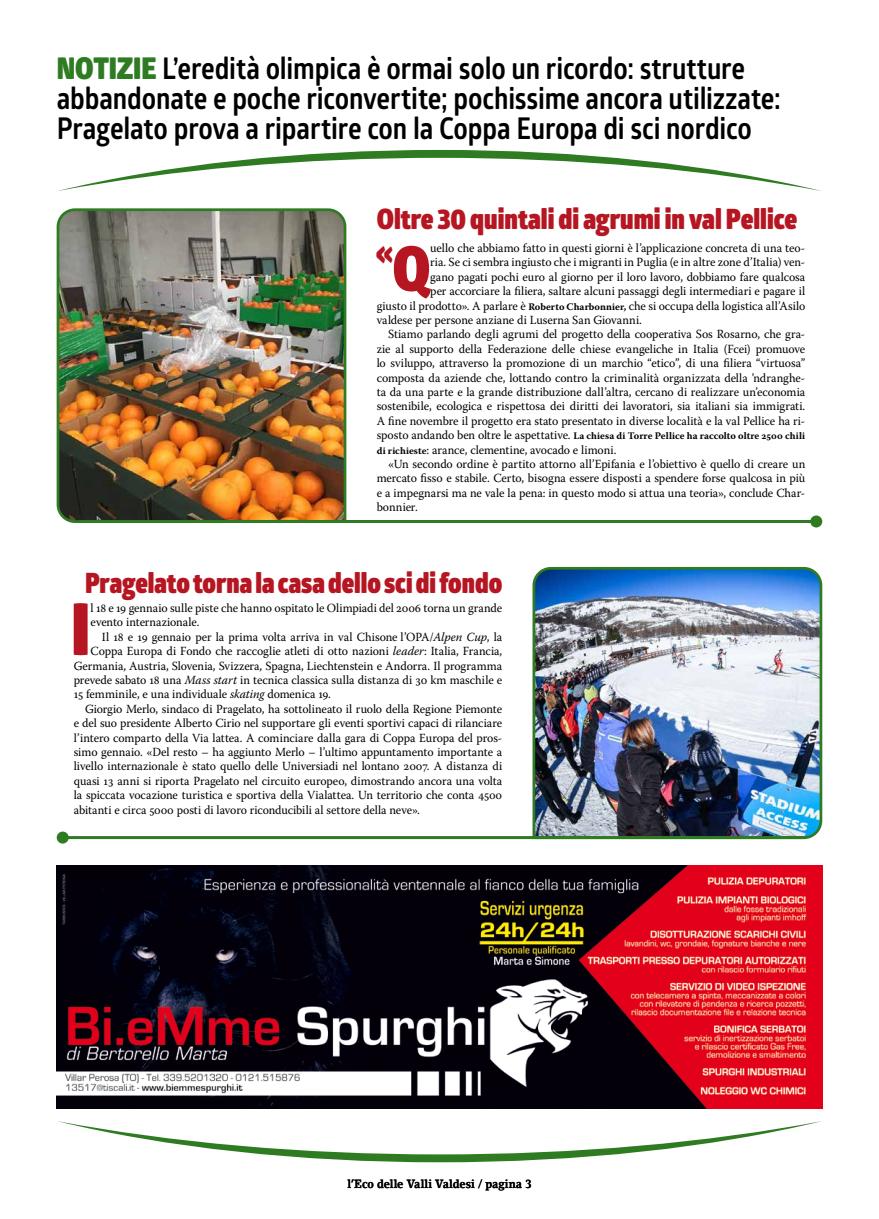
<style>
.page{position:relative;width:879px;height:1219px;background:#fff}
.page>*{position:absolute;margin:0;border:0;box-sizing:border-box;transform-origin:0 0}
.t1{font:900 72.4px "Glober";color:#b51621;scale:.88 1}
.t2{font:900 34.4px "Glober";color:#b51621;scale:.88 1}
.t3{font:700 30px/30px "Glober";letter-spacing:-.005em;color:#000;scale:.88 1}
.t4{font:900 28px "Glober";color:#b51621;scale:.88 1}
.t5{font:900 28px "Glober";color:#b51621;scale:.86 1}
.t6{font:12.4px/14.4px "Warnock Pro";letter-spacing:-.005em;color:#000;scale:.96 1}
.t7{font:700 12px "Lino Letter Std";letter-spacing:-.005em;color:#000;scale:.88 1}
.t8{font:700 10px "Warnock Pro";letter-spacing:.005em;color:#000}
.s1{font-weight:900;color:#2e7b22}
.s2{font-size:61px}
.s3{font-weight:700;font-size:10px}
.s4{font-weight:400;font-size:12.4px}
.s5{font-style:italic}
</style>
<div class="page">
<svg style="left:58px;top:150px;width:763px;height:41px"></svg>
<svg style="left:58px;top:1121px;width:763px;height:41px"></svg>
<img style="left:56px;top:208px;width:291px;height:315px">
<hr style="left:79px;top:520px;width:737px;height:3px;background:#2e7b22">
<div style="left:810px;top:515px;width:12px;height:12px;background:#2e7b22;border-radius:50%"></div>
<img style="left:531px;top:567px;width:292px;height:273px">
<hr style="left:63px;top:836px;width:742px;height:3px;background:#2e7b22">
<div style="left:57px;top:832px;width:12px;height:12px;background:#2e7b22;border-radius:50%"></div>
<img style="left:57px;top:865px;width:765px;height:244px">
<h3 class="t3" style="left:57px;top:53px;width:824px"><span class="s1">NOTIZIE</span> L’eredità olimpica è ormai solo un ricordo: strutture abbandonate e poche riconvertite; pochissime ancora utilizzate:<br>Pragelato prova a ripartire con la Coppa Europa di sci nordico</h3>
<h3 class="t4" style="left:377px;top:198px;width:479px">Oltre 30 quintali di agrumi in val Pellice</h3>
<h2 class="t2" style="left:376px;top:225px;width:63px">«<span class="s2">Q</span></h2>
<p class="t6" style="left:430px;top:241px;width:392px">uello che abbiamo fatto in questi giorni è l’applicazione concreta di una teo-</p>
<p class="t6" style="left:430px;top:255px;width:392px">ria. Se ci sembra ingiusto che i migranti in Puglia (e in altre zone d’Italia) ven-</p>
<p class="t6" style="left:430px;top:269px;width:392px">gano pagati pochi euro al giorno per il loro lavoro, dobbiamo fare qualcosa</p>
<p class="t6" style="left:430px;top:284px;width:392px">per accorciare la filiera, saltare alcuni passaggi degli intermediari e pagare il</p>
<p class="t6" style="left:377px;top:298px;width:448px">giusto il prodotto». A parlare è <span class="s3">Roberto Charbonnier,</span> che si occupa della logistica all’Asilo</p>
<p class="t6" style="left:377px;top:313px;width:278px">valdese per persone anziane di Luserna San Giovanni.</p>
<p class="t6" style="left:388px;top:327px;width:436px">Stiamo parlando degli agrumi del progetto della cooperativa Sos Rosarno, che gra-</p>
<p class="t6" style="left:377px;top:341px;width:448px">zie al supporto della Federazione delle chiese evangeliche in Italia (Fcei) promuove</p>
<p class="t6" style="left:377px;top:356px;width:448px">lo sviluppo, attraverso la promozione di un marchio “etico”, di una filiera “virtuosa”</p>
<p class="t6" style="left:377px;top:370px;width:448px">composta da aziende che, lottando contro la criminalità organizzata della ’ndranghe-</p>
<p class="t6" style="left:377px;top:385px;width:448px">ta da una parte e la grande distribuzione dall’altra, cercano di realizzare un’economia</p>
<p class="t6" style="left:377px;top:399px;width:448px">sostenibile, ecologica e rispettosa dei diritti dei lavoratori, sia italiani sia immigrati.</p>
<p class="t6" style="left:377px;top:413px;width:448px">A fine novembre il progetto era stato presentato in diverse località e la val Pellice ha ri-</p>
<p class="t8" style="left:377px;top:430px;width:430px"><span class="s4">sposto andando ben oltre le aspettative.</span> La chiesa di Torre Pellice ha raccolto oltre 2500 chili</p>
<p class="t6" style="left:377px;top:442px;width:251px"><span class="s3">di richieste</span>: arance, clementine, avocado e limoni.</p>
<p class="t6" style="left:388px;top:457px;width:436px">«Un secondo ordine è partito attorno all’Epifania e l’obiettivo è quello di creare un</p>
<p class="t6" style="left:377px;top:471px;width:448px">mercato fisso e stabile. Certo, bisogna essere disposti a spendere forse qualcosa in più</p>
<p class="t6" style="left:377px;top:485px;width:448px">e a impegnarsi ma ne vale la pena: in questo modo si attua una teoria», conclude Char-</p>
<p class="t6" style="left:377px;top:500px;width:44px">bonnier.</p>
<h3 class="t5" style="left:85px;top:561px;width:486px">Pragelato torna la casa dello sci di fondo</h3>
<h1 class="t1" style="left:71px;top:574px;width:24px">I</h1>
<p class="t6" style="left:91px;top:601px;width:430px">l 18 e 19 gennaio sulle piste che hanno ospitato le Olimpiadi del 2006 torna un grande evento internazionale.</p>
<p class="t6" style="left:102px;top:629px;width:418px">Il 18 e 19 gennaio per la prima volta arriva in val Chisone l’OPA/<span class="s5">Alpen Cup</span>, la</p>
<p class="t6" style="left:91px;top:644px;width:430px">Coppa Europa di Fondo che raccoglie atleti di otto nazioni <span class="s5">leader</span>: Italia, Francia,</p>
<p class="t6" style="left:74px;top:658px;width:448px">Germania, Austria, Slovenia, Svizzera, Spagna, Liechtenstein e Andorra. Il programma</p>
<p class="t6" style="left:74px;top:673px;width:448px">prevede sabato 18 una <span class="s5">Mass start</span> in tecnica classica sulla distanza di 30 km maschile e</p>
<p class="t6" style="left:74px;top:687px;width:269px">15 femminile, e una individuale <span class="s5">skating</span> domenica 19.</p>
<p class="t6" style="left:85px;top:701px;width:436px">Giorgio Merlo, sindaco di Pragelato, ha sottolineato il ruolo della Regione Piemonte</p>
<p class="t6" style="left:74px;top:716px;width:448px">e del suo presidente Alberto Cirio nel supportare gli eventi sportivi capaci di rilanciare</p>
<p class="t6" style="left:74px;top:730px;width:448px">l’intero comparto della Via lattea. A cominciare dalla gara di Coppa Europa del pros-</p>
<p class="t6" style="left:74px;top:745px;width:448px">simo gennaio. «Del resto – ha aggiunto Merlo – l’ultimo appuntamento importante a</p>
<p class="t6" style="left:74px;top:759px;width:448px">livello internazionale è stato quello delle Universiadi nel lontano 2007. A distanza di</p>
<p class="t6" style="left:74px;top:773px;width:448px">quasi 13 anni si riporta Pragelato nel circuito europeo, dimostrando ancora una volta</p>
<p class="t6" style="left:74px;top:788px;width:448px">la spiccata vocazione turistica e sportiva della Vialattea. Un territorio che conta 4500</p>
<p class="t6" style="left:74px;top:802px;width:362px">abitanti e circa 5000 posti di lavoro riconducibili al settore della neve».</p>
<p class="t7" style="left:347px;top:1176px;width:211px">l’Eco delle Valli Valdesi / pagina 3</p>
</div>
